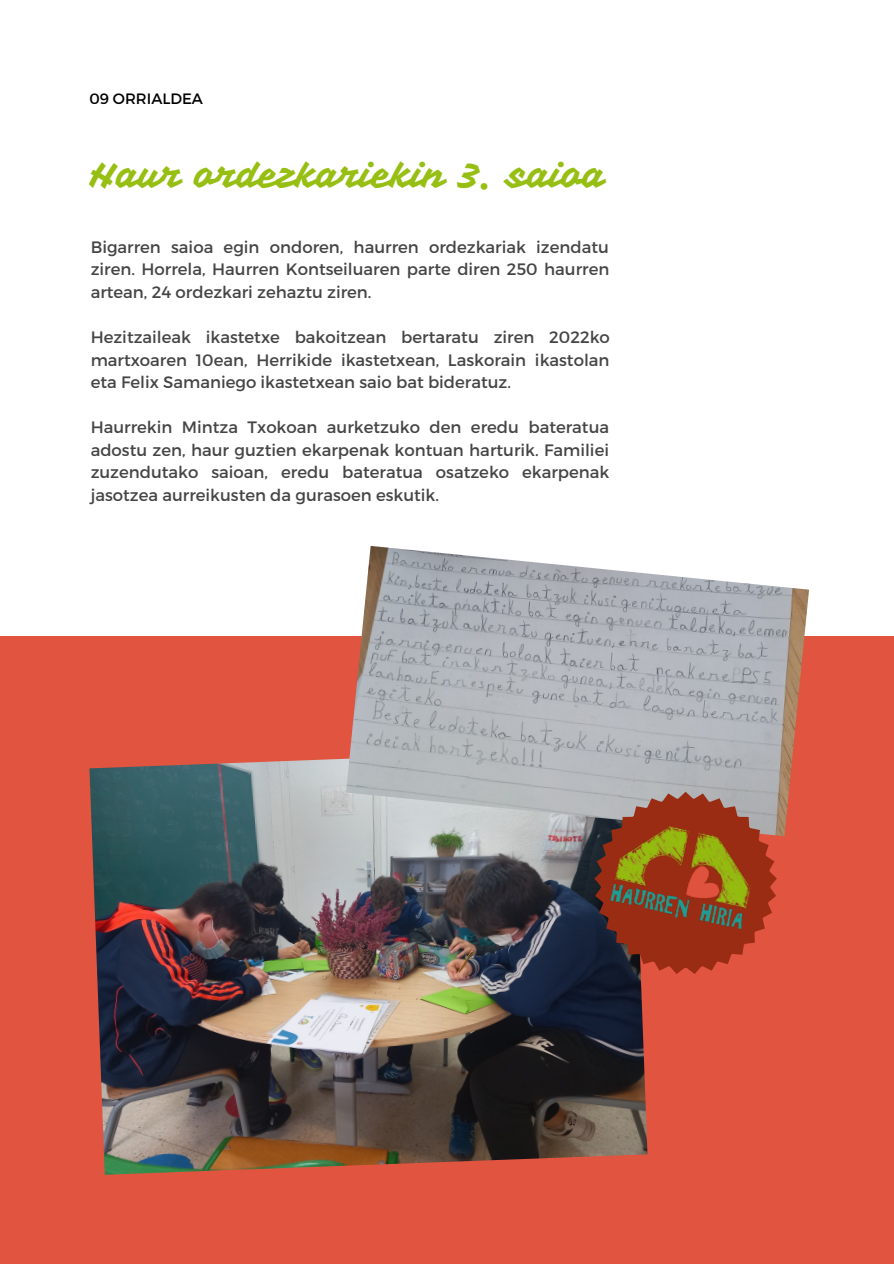
<style>
.page{position:relative;width:894px;height:1264px;background:#fff}
.page>*{position:absolute;margin:0;border:0;box-sizing:border-box;transform-origin:0 0}
.t1{font:36px "Vampiro One";color:#97bf13}
.t2{font:16.5px/22.5px "Montserrat";color:#454545;text-align:justify}
.t3{font:15px "Montserrat";color:#000}
</style>
<div class="page">
<div style="left:0;top:636px;width:893px;height:627px;background:#e15440"></div>
<img style="left:89px;top:758px;width:558px;height:416px">
<img style="left:346px;top:546px;width:462px;height:290px">
<svg style="left:594px;top:791px;width:182px;height:183px"></svg>
<img style="left:609px;top:817px;width:150px;height:114px">
<p class="t3" style="left:89px;top:89px;width:115px">09 ORRIALDEA</p>
<p class="t1" style="left:91px;top:153px;width:516px">Haur ordezkariekin 3. saioa</p>
<p class="t2" style="left:91px;top:235px;width:520px">Bigarren saioa egin ondoren, haurren ordezkariak izendatu ziren. Horrela, Haurren Kontseiluaren parte diren 250 haurren artean, 24 ordezkari zehaztu ziren.</p>
<p class="t2" style="left:91px;top:325px;width:520px">Hezitzaileak ikastetxe bakoitzean bertaratu ziren 2022ko martxoaren 10ean, Herrikide ikastetxean, Laskorain ikastolan eta Felix Samaniego ikastetxean saio bat bideratuz.</p>
<p class="t2" style="left:91px;top:415px;width:520px">Haurrekin Mintza Txokoan aurketzuko den eredu bateratua adostu zen, haur guztien ekarpenak kontuan harturik. Familiei zuzendutako saioan, eredu bateratua osatzeko ekarpenak jasotzea aurreikusten da gurasoen eskutik.</p>
</div>
